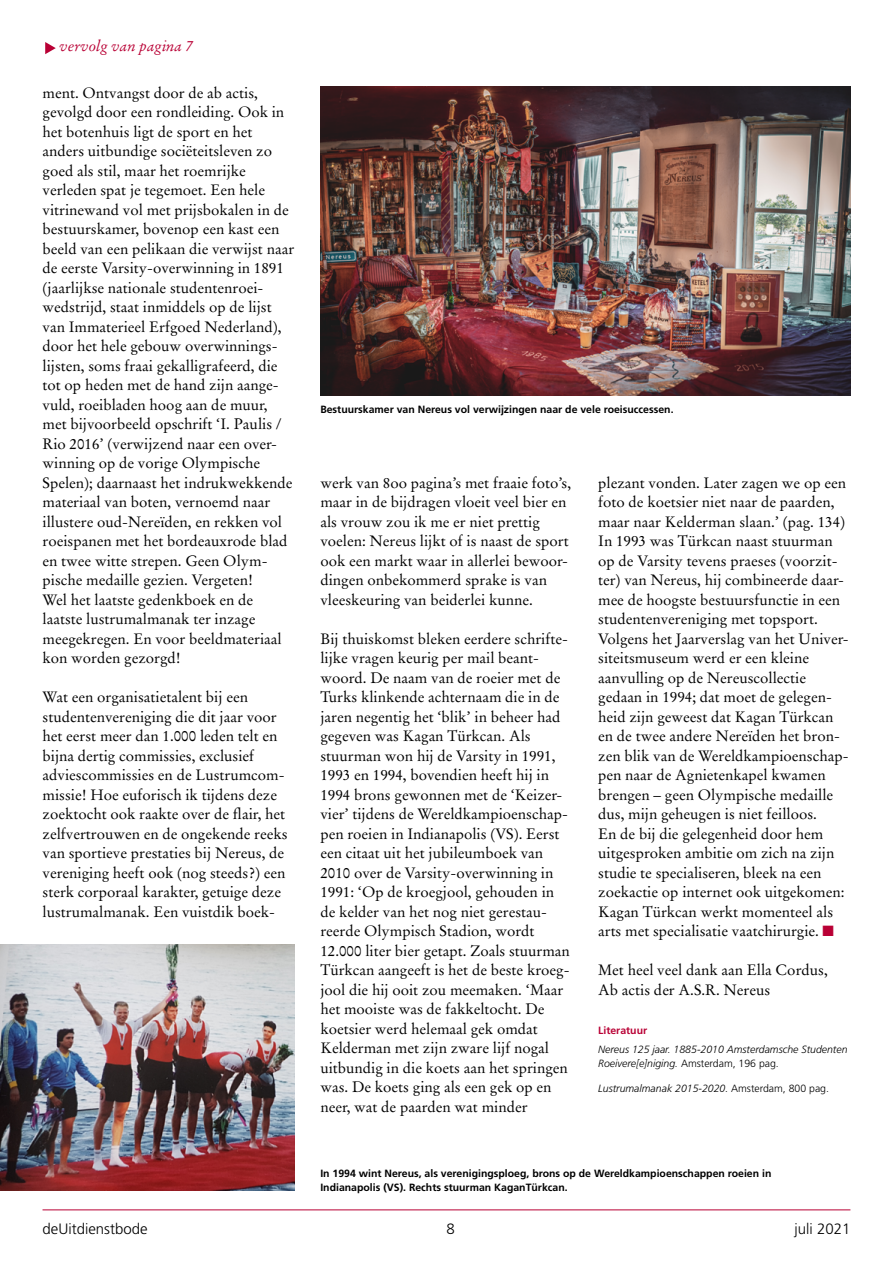
<style>
.page{position:relative;width:893px;height:1263px;background:#fff}
.page>*{position:absolute;margin:0;border:0;box-sizing:border-box;transform-origin:0 0}
.t1{font:15px/19.5px "Stempel Garamond";color:#000}
.t2{font:300 15px "Frutiger";color:#000}
.t3{font:italic 15px "Stempel Garamond";color:#b90035}
.t4{font:700 10.5px/13.5px "Frutiger";color:#000}
.t5{font:italic 300 10.5px/13.5px "Frutiger";color:#000}
.t6{font:700 10.5px "Frutiger";color:#b90035}
.s1{color:#b90035}
.s2{font-style:normal}
</style>
<div class="page">
<hr style="left:43px;top:1209px;width:807px;height:1px;background:#b90035">
<svg style="left:45px;top:42px;width:11px;height:12px"></svg>
<img style="left:320px;top:86px;width:530px;height:310px">
<img style="left:0;top:944px;width:295px;height:246px">
<p class="t3" style="left:60px;top:37px;width:135px">vervolg van pagina 7</p>
<p class="t1" style="left:43px;top:83px;width:253px">ment. Ontvangst door de ab actis, gevolgd door een rondleiding. Ook in het botenhuis ligt de sport en het anders uitbundige sociëteitsleven zo goed als stil, maar het roemrijke verleden spat je tegemoet. Een hele vitrinewand vol met prijsbokalen in de bestuurskamer, bovenop een kast een beeld van een pelikaan die verwijst naar de eerste Varsity-overwinning in 1891 (jaarlijkse nationale studentenroei&shy;wedstrijd, staat inmiddels op de lijst van Immaterieel Erfgoed Nederland), door het hele gebouw overwinnings&shy;lijsten, soms fraai gekalligrafeerd, die tot op heden met de hand zijn aange&shy;vuld, roeibladen hoog aan de muur, met bijvoorbeeld opschrift ‘I. Paulis / Rio 2016’ (verwijzend naar een over&shy;winning op de vorige Olympische Spelen); daarnaast het indrukwekkende materiaal van boten, vernoemd naar illustere oud-Nereïden, en rekken vol roeispanen met het bordeauxrode blad en twee witte strepen. Geen Olym&shy;pische medaille gezien. Vergeten!<br>Wel het laatste gedenkboek en de laatste lustrumalmanak ter inzage meegekregen. En voor beeldmateriaal kon worden gezorgd!</p>
<p class="t1" style="left:43px;top:687px;width:247px">Wat een organisatietalent bij een studentenvereniging die dit jaar voor het eerst meer dan 1.000 leden telt en bijna dertig commissies, exclusief adviescommissies en de Lustrumcom&shy;missie! Hoe euforisch ik tijdens deze zoektocht ook raakte over de flair, het zelfvertrouwen en de ongekende reeks van sportieve prestaties bij Nereus, de vereniging heeft ook (nog steeds?) een sterk corporaal karakter, getuige deze lustrumalmanak. Een vuistdik boek-</p>
<p class="t4" style="left:320px;top:403px;width:355px">Bestuurskamer van Nereus vol verwijzingen naar de vele roeisuccessen.</p>
<p class="t1" style="left:320px;top:473px;width:252px">werk van 8oo pagina’s met fraaie foto’s, maar in de bijdragen vloeit veel bier en als vrouw zou ik me er niet prettig voelen: Nereus lijkt of is naast de sport ook een markt waar in allerlei bewoor&shy;dingen onbekommerd sprake is van vleeskeuring van beiderlei kunne.</p>
<p class="t1" style="left:320px;top:629px;width:251px">Bij thuiskomst bleken eerdere schrifte&shy;lijke vragen keurig per mail beant&shy;woord. De naam van de roeier met de Turks klinkende achternaam die in de jaren negentig het ‘blik’ in beheer had gegeven was Kagan Türkcan. Als stuurman won hij de Varsity in 1991, 1993 en 1994, bovendien heeft hij in 1994 brons gewonnen met de ‘Keizer&shy;vier’ tijdens de Wereldkampioenschap&shy;pen roeien in Indianapolis (VS). Eerst een citaat uit het jubileumboek van 2010 over de Varsity-overwinning in 1991: ‘Op de kroegjool, gehouden in de kelder van het nog niet gerestau&shy;reerde Olympisch Stadion, wordt 12.000 liter bier getapt. Zoals stuurman Türkcan aangeeft is het de beste kroeg&shy;jool die hij ooit zou meemaken. ‘Maar het mooiste was de fakkeltocht. De koetsier werd helemaal gek omdat Kelderman met zijn zware lijf nogal uitbundig in die koets aan het springen was. De koets ging als een gek op en neer, wat de paarden wat minder</p>
<p class="t1" style="left:598px;top:473px;width:252px">plezant vonden. Later zagen we op een foto de koetsier niet naar de paarden, maar naar Kelderman slaan.’ (pag. 134)<br>In 1993 was Türkcan naast stuurman op de Varsity tevens praeses (voorzit&shy;ter) van Nereus, hij combineerde daar&shy;mee de hoogste bestuursfunctie in een studentenvereniging met topsport.<br>Volgens het Jaarverslag van het Univer&shy;siteitsmuseum werd er een kleine aanvulling op de Nereuscollectie gedaan in 1994; dat moet de gelegen&shy;heid zijn geweest dat Kagan Türkcan en de twee andere Nereïden het bron&shy;zen blik van de Wereldkampioenschap&shy;pen naar de Agnietenkapel kwamen brengen – geen Olympische medaille dus, mijn geheugen is niet feilloos.<br>En de bij die gelegenheid door hem uitgesproken ambitie om zich na zijn studie te specialiseren, bleek na een zoekactie op internet ook uitgekomen:<br>Kagan Türkcan werkt momenteel als arts met specialisatie vaatchirurgie. <span class="s1">■</span></p>
<p class="t1" style="left:598px;top:960px;width:231px">Met heel veel dank aan Ella Cordus,<br>Ab actis der A.S.R. Nereus</p>
<p class="t6" style="left:598px;top:1024px;width:51px">Literatuur</p>
<p class="t5" style="left:598px;top:1043px;width:251px">Nereus 125 jaar. 1885-2010 Amsterdamsche Studenten<br>Roeivere[e]niging. <span class="s2">Amsterdam, 196 pag.</span></p>
<p class="t5" style="left:598px;top:1082px;width:232px">Lustrumalmanak 2015-2020. <span class="s2">Amsterdam, 800 pag.</span></p>
<p class="t4" style="left:320px;top:1167px;width:453px">In 1994 wint Nereus, als verenigingsploeg, brons op de Wereldkampioenschappen roeien in<br>Indianapolis (VS). Rechts stuurman KaganTürkcan.</p>
<p class="t2" style="left:43px;top:1221px;width:107px">deUitdienstbode</p>
<p class="t2" style="left:447px;top:1221px;width:10px">8</p>
<p class="t2" style="left:795px;top:1221px;width:57px">juli 2021</p>
</div>
